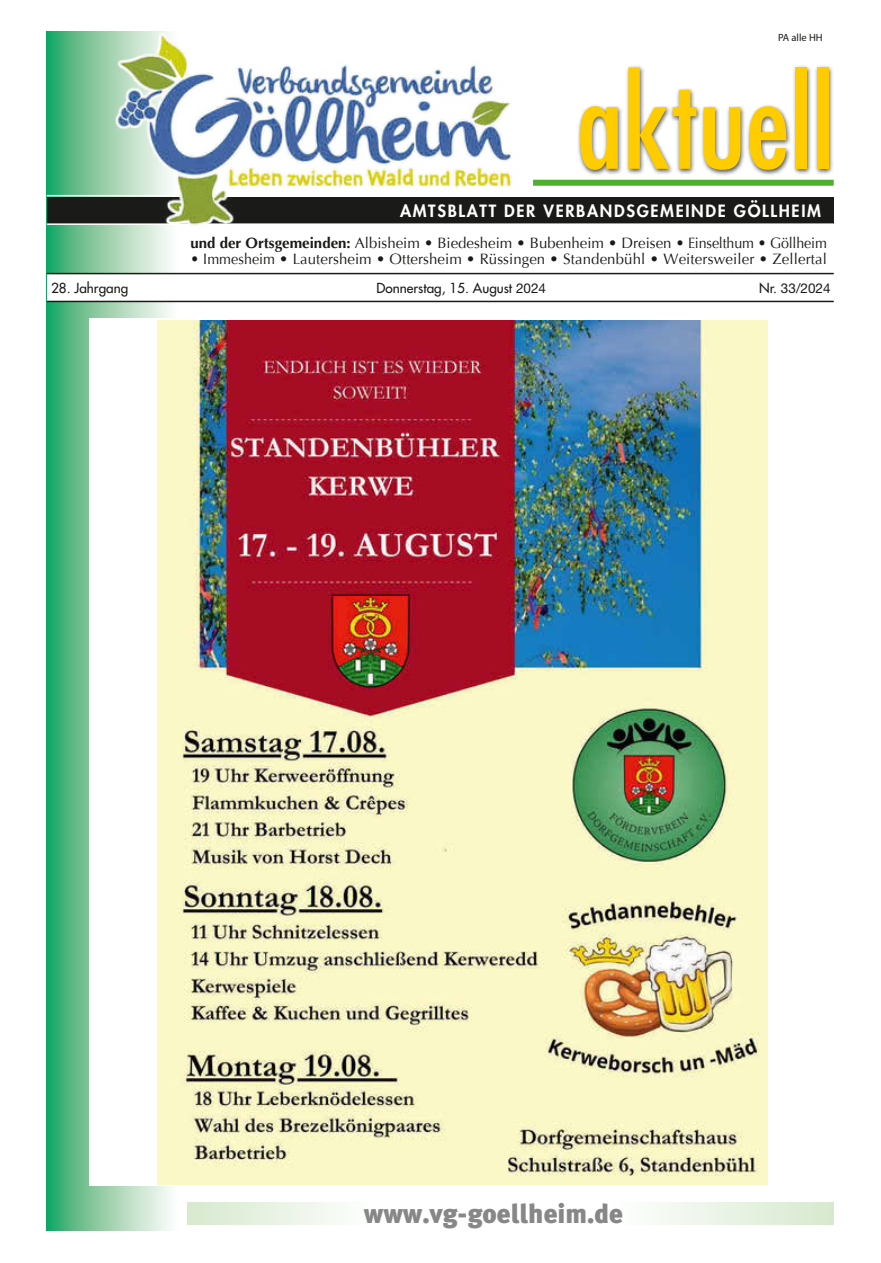
<style>
.page{position:relative;width:881px;height:1263px;background:#fff}
.page>*{position:absolute;margin:0;border:0;box-sizing:border-box;transform-origin:0 0}
.t1{font:condensed 121.95px "Futura";color:#fc0}
.t2{font:900 27px "Meta Plus";color:#868786}
.t3{font:800 16.5px "Futura";letter-spacing:.1em;color:#fff}
.t4{font:15px "Optima";letter-spacing:.005em;color:#1a1a18;scale:.95 1}
.t5{font:15px "Optima";letter-spacing:.005em;color:#1a1a18}
.t6{font:13.5px "Futura LT";color:#1a1a18}
.t7{font:13.5px "Helvetica Neue LT";color:#1a1a18}
.t8{font:10.5px "Myriad Pro";color:#1a1a18}
.s1{font-family:"Optima LT";font-weight:700}
.s2{font-family:"Helvetica Neue LT"}
.s3{font-family:"Futura LT"}
</style>
<div class="page">
<div style="left:187px;top:1203px;width:190px;height:21px;background:linear-gradient(to right,#d7e9cf,#feffff)"></div>
<div style="left:608px;top:1203px;width:225px;height:21px;background:linear-gradient(to right,#fff,#d7e9cf)"></div>
<svg style="left:47px;top:32px;width:130px;height:1198px;background:#63bd8c"></svg>
<div style="left:47px;top:197px;width:786px;height:27px;background:#1a1a18"></div>
<div style="left:47px;top:274px;width:786px;height:28px;background:#fff"></div>
<hr style="left:47px;top:301px;width:786px;height:1px;background:#1a1a18">
<hr style="left:47px;top:273px;width:786px;height:1px;background:#1a1a18">
<hr style="left:47px;top:195px;width:786px;height:1px;background:#fff">
<hr style="left:47px;top:223px;width:786px;height:2px;background:#fff">
<img style="left:115px;top:33px;width:413px;height:198px">
<div style="left:576px;top:65px;width:257px;height:111px;background:#1a1a18;opacity:.75"></div>
<div style="left:533px;top:180px;width:300px;height:6px;background:#50ae30"></div>
<div style="left:89px;top:318px;width:745px;height:868px;background:#fff"></div>
<img style="left:157px;top:320px;width:610px;height:864px">
<p class="t8" style="left:777px;top:31px;width:46px">PA alle HH</p>
<h1 class="t1" style="left:576px;top:51px;width:258px">aktuell</h1>
<p class="t3" style="left:400px;top:200px;width:422px">AMTSBLATT DER VERBANDSGEMEINDE GÖLLHEIM</p>
<p class="t5" style="left:190px;top:234px;width:637px"><span class="s1">und der Ortsgemeinden:</span> Albisheim • Biedesheim • Bubenheim • Dreisen • Einselthum • Göllheim</p>
<p class="t4" style="left:190px;top:250px;width:671px">• Immesheim • Lautersheim • Ottersheim • Rüssingen • Standenbühl • Weitersweiler • Zellertal</p>
<p class="t6" style="left:51px;top:279px;width:79px">28. Jahrgang</p>
<p class="t6" style="left:376px;top:279px;width:171px">Donnerstag, 15. August <span class="s2">2024</span></p>
<p class="t7" style="left:758px;top:280px;width:73px"><span class="s3">Nr.</span> 33/2024</p>
<h2 class="t2" style="left:364px;top:1198px;width:260px">www.vg-goellheim.de</h2>
</div>
